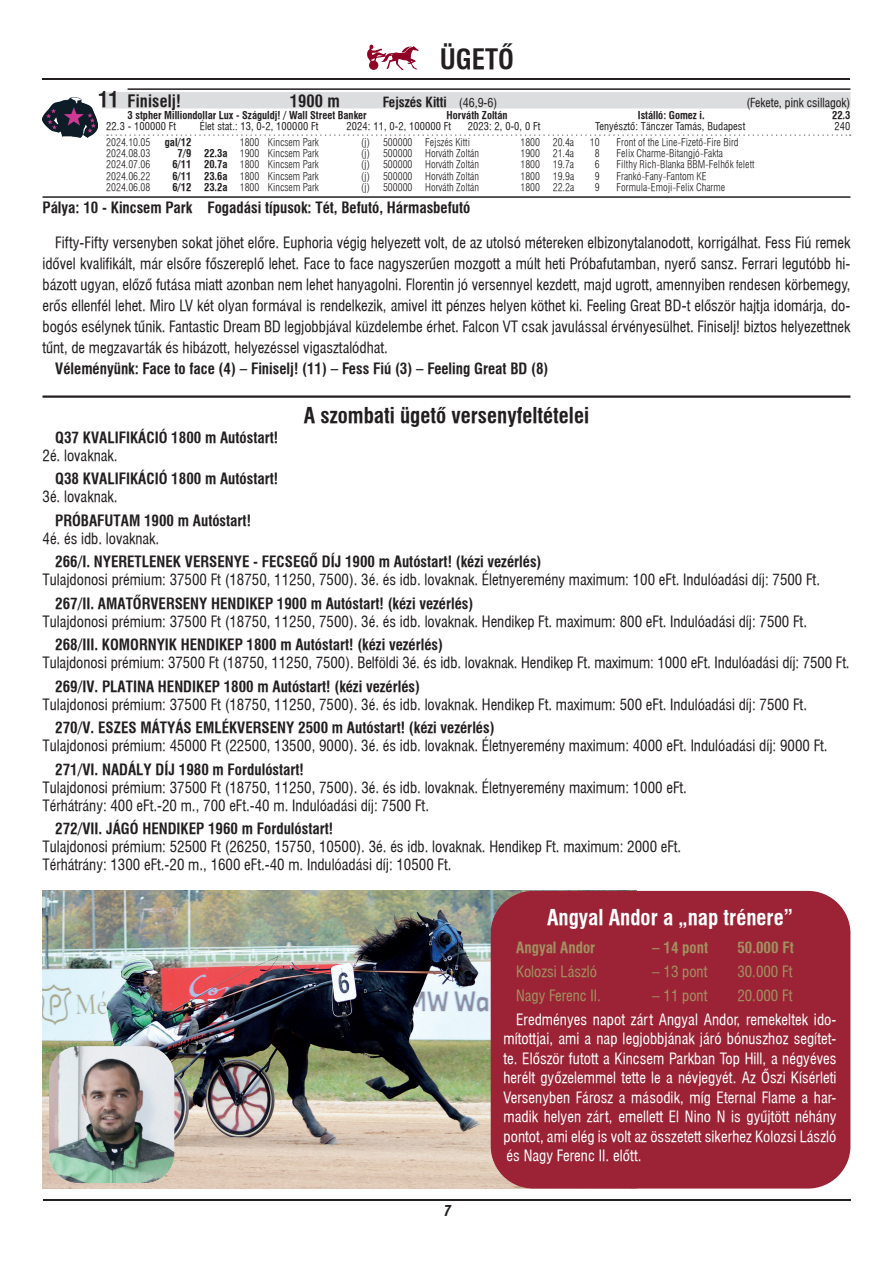
<style>
.page{position:relative;width:893px;height:1263px;background:#fff}
.page>*{position:absolute;margin:0;border:0;box-sizing:border-box;transform-origin:0 0}
.t1{font:27px "Swiss 721 Cn PFL Bold";color:#231f20}
.t2{font:21px "Swiss 721 Cn PFL Bold";color:#231f20}
.t3{font:21px "Swiss 721 Cn PFL Bold";color:#fff}
.t4{font:16.5px "Swiss 721 Cn PFL Bold";letter-spacing:.01em;color:#231f20}
.t5{font:15px/21px "Swiss 721 Cn PFL Normal";color:#231f20}
.t6{font:15px "Swiss 721 Cn PFL Bold";color:#231f20}
.t7{font:15px/19.5px "Swiss 721 Cn PFL Normal";letter-spacing:.005em;color:#fff;text-align:justify}
.t8{font:15px "Swiss 721 Cn PFL Normal";color:#a29161}
.t9{font:15px "Swiss 721 Cn PFL Bold";color:#a29161}
.t10{font:italic 700 condensed 15px "Swiss 721 BT";color:#231f20}
.t11{font:13.5px "Swiss 721 Cn PFL Bold";color:#231f20}
.t12{font:12px "Swiss 721 Cn PFL Normal";color:#231f20}
.t13{font:10.5px "Swiss 721 Lt Cn PFL Normal";color:#231f20}
.t14{font:10.5px "Swiss 721 Cn PFL Normal";letter-spacing:.01em;color:#231f20}
.t15{font:10.5px "Swiss 721 Cn PFL Bold";color:#231f20}
.s1{font-size:21px}
.s2{font-family:"Swiss 721 Cn PFL Normal";font-size:12px}
.s3{font-family:"Swiss 721 Cn PFL Bold"}
</style>
<div class="page">
<hr style="left:43px;top:1199px;width:808px;height:1px;background:#231f20">
<hr style="left:43px;top:79px;width:807px;height:1px;background:#231f20">
<svg style="left:367px;top:44px;width:52px;height:26px"></svg>
<hr style="left:128px;top:88px;width:722px;height:2px;background:#231f20">
<div style="left:102px;top:92px;width:748px;height:16px;background:#dcdddf"></div>
<svg style="left:107px;top:134px;width:744px;height:2px"></svg>
<hr style="left:43px;top:196px;width:807px;height:2px;background:#231f20">
<img style="left:43px;top:98px;width:55px;height:39px">
<hr style="left:43px;top:395px;width:807px;height:3px;background:#231f20">
<img style="left:43px;top:891px;width:484px;height:297px">
<img style="left:49px;top:1046px;width:125px;height:137px">
<div style="left:491px;top:891px;width:359px;height:297px;background:#9b2335;border-radius:43px"></div>
<h1 class="t1" style="left:440px;top:43px;width:76px">ÜGETŐ</h1>
<p class="t4" style="left:98px;top:91px;width:84px"><span class="s1">11</span> Finiselj!</p>
<p class="t4" style="left:290px;top:91px;width:52px">1900 m</p>
<p class="t11" style="left:383px;top:94px;width:116px">Fejszés Kitti <span class="s2">(46,9-6)</span></p>
<p class="t12" style="left:746px;top:95px;width:106px">(Fekete, pink csillagok)</p>
<p class="t15" style="left:128px;top:109px;width:241px">3 stpher Milliondollar Lux - Száguldj! / Wall Street Banker</p>
<p class="t15" style="left:446px;top:109px;width:63px">Horváth Zoltán</p>
<p class="t15" style="left:638px;top:109px;width:68px">Istálló: Gomez i.</p>
<p class="t15" style="left:832px;top:109px;width:20px">22.3</p>
<p class="t14" style="left:106px;top:120px;width:71px">22.3 - 100000 Ft</p>
<p class="t14" style="left:200px;top:120px;width:120px">Élet stat.: 13, 0-2, 100000 Ft</p>
<p class="t14" style="left:347px;top:120px;width:106px">2024: 11, 0-2, 100000 Ft</p>
<p class="t14" style="left:468px;top:120px;width:74px">2023: 2, 0-0, 0 Ft</p>
<p class="t14" style="left:595px;top:120px;width:151px">Tenyésztő: Tänczer Tamás, Budapest</p>
<p class="t14" style="left:834px;top:120px;width:17px">240</p>
<p class="t13" style="left:106px;top:136px;width:46px">2024.10.05</p>
<p class="t15" style="left:165px;top:136px;width:28px">gal/12</p>
<p class="t13" style="left:240px;top:136px;width:81px">1800 Kincsem Park</p>
<p class="t13" style="left:361px;top:136px;width:110px">(j) 500000 Fejszés Kitti</p>
<p class="t13" style="left:520px;top:136px;width:55px">1800 20.4a</p>
<p class="t13" style="left:590px;top:136px;width:11px">10</p>
<p class="t13" style="left:617px;top:136px;width:124px">Front of the Line-Fizető-Fire Bird</p>
<p class="t13" style="left:106px;top:147px;width:46px">2024.08.03</p>
<p class="t13" style="left:178px;top:147px;width:143px"><span class="s3">7/9 22.3a</span> 1900 Kincsem Park</p>
<p class="t13" style="left:361px;top:147px;width:119px">(j) 500000 Horváth Zoltán</p>
<p class="t13" style="left:520px;top:147px;width:55px">1900 21.4a</p>
<p class="t13" style="left:595px;top:147px;width:6px">8</p>
<p class="t13" style="left:617px;top:147px;width:108px">Felix Charme-Bitangjó-Fakta</p>
<p class="t13" style="left:106px;top:158px;width:46px">2024.07.06</p>
<p class="t13" style="left:172px;top:158px;width:148px"><span class="s3">6/11 20.7a</span> 1800 Kincsem Park</p>
<p class="t13" style="left:361px;top:158px;width:119px">(j) 500000 Horváth Zoltán</p>
<p class="t13" style="left:520px;top:158px;width:55px">1800 19.7a</p>
<p class="t13" style="left:595px;top:158px;width:6px">6</p>
<p class="t13" style="left:617px;top:158px;width:139px">Filthy Rich-Blanka BBM-Felhők felett</p>
<p class="t13" style="left:106px;top:170px;width:46px">2024.06.22</p>
<p class="t13" style="left:172px;top:170px;width:148px"><span class="s3">6/11 23.6a</span> 1800 Kincsem Park</p>
<p class="t13" style="left:361px;top:170px;width:119px">(j) 500000 Horváth Zoltán</p>
<p class="t13" style="left:520px;top:170px;width:55px">1800 19.9a</p>
<p class="t13" style="left:595px;top:170px;width:6px">9</p>
<p class="t13" style="left:617px;top:170px;width:91px">Frankó-Fany-Fantom KE</p>
<p class="t13" style="left:106px;top:181px;width:46px">2024.06.08</p>
<p class="t13" style="left:172px;top:181px;width:148px"><span class="s3">6/12 23.2a</span> 1800 Kincsem Park</p>
<p class="t13" style="left:361px;top:181px;width:119px">(j) 500000 Horváth Zoltán</p>
<p class="t13" style="left:520px;top:181px;width:55px">1800 22.2a</p>
<p class="t13" style="left:595px;top:181px;width:6px">9</p>
<p class="t13" style="left:617px;top:181px;width:110px">Formula-Emoji-Felix Charme</p>
<p class="t6" style="left:43px;top:198px;width:429px">Pálya: 10 - Kincsem Park Fogadási típusok: Tét, Befutó, Hármasbefutó</p>
<p class="t5" style="left:43px;top:232px;width:809px;text-align:justify;text-indent:13px">Fifty-Fifty versenyben sokat jöhet előre. Euphoria végig helyezett volt, de az utolsó métereken elbizonytalanodott, korrigálhat. Fess Fiú remek idővel kvalifikált, már elsőre főszereplő lehet. Face to face nagyszerűen mozgott a múlt heti Próbafutamban, nyerő sansz. Ferrari legutóbb hi&shy;bázott ugyan, előző futása miatt azonban nem lehet hanyagolni. Florentin jó versennyel kezdett, majd ugrott, amennyiben rendesen körbemegy, erős ellenfél lehet. Miro LV két olyan formával is rendelkezik, amivel itt pénzes helyen köthet ki. Feeling Great BD-t először hajtja idomárja, do&shy;bogós esélynek tűnik. Fantastic Dream BD legjobbjával küzdelembe érhet. Falcon VT csak javulással érvényesülhet. Finiselj! biztos helyezettnek tűnt, de megzavarták és hibázott, helyezéssel vigasztalódhat.</p>
<p class="t6" style="left:55px;top:360px;width:495px">Véleményünk: Face to face (4) – Finiselj! (11) – Fess Fiú (3) – Feeling Great BD (8)</p>
<h2 class="t2" style="left:304px;top:403px;width:287px">A szombati ügető versenyfeltételei</h2>
<p class="t6" style="left:55px;top:428px;width:225px">Q37 KVALIFIKÁCIÓ 1800 m Autóstart!</p>
<p class="t5" style="left:43px;top:444px;width:77px">2é. lovaknak.</p>
<p class="t6" style="left:55px;top:470px;width:225px">Q38 KVALIFIKÁCIÓ 1800 m Autóstart!</p>
<p class="t5" style="left:43px;top:486px;width:77px">3é. lovaknak.</p>
<p class="t6" style="left:55px;top:511px;width:197px">PRÓBAFUTAM 1900 m Autóstart!</p>
<p class="t5" style="left:43px;top:528px;width:118px">4é. és idb. lovaknak.</p>
<p class="t6" style="left:55px;top:553px;width:488px">266/I. NYERETLENEK VERSENYE - FECSEGŐ DÍJ 1900 m Autóstart! (kézi vezérlés)</p>
<p class="t5" style="left:43px;top:569px;width:779px">Tulajdonosi prémium: 37500 Ft (18750, 11250, 7500). 3é. és idb. lovaknak. Életnyeremény maximum: 100 eFt. Indulóadási díj: 7500 Ft.</p>
<p class="t6" style="left:55px;top:594px;width:420px">267/II. AMATŐRVERSENY HENDIKEP 1900 m Autóstart! (kézi vezérlés)</p>
<p class="t5" style="left:43px;top:611px;width:766px">Tulajdonosi prémium: 37500 Ft (18750, 11250, 7500). 3é. és idb. lovaknak. Hendikep Ft. maximum: 800 eFt. Indulóadási díj: 7500 Ft.</p>
<p class="t6" style="left:55px;top:636px;width:389px">268/III. KOMORNYIK HENDIKEP 1800 m Autóstart! (kézi vezérlés)</p>
<p class="t5" style="left:43px;top:652px;width:809px">Tulajdonosi prémium: 37500 Ft (18750, 11250, 7500). Belföldi 3é. és idb. lovaknak. Hendikep Ft. maximum: 1000 eFt. Indulóadási díj: 7500 Ft.</p>
<p class="t6" style="left:55px;top:677px;width:366px">269/IV. PLATINA HENDIKEP 1800 m Autóstart! (kézi vezérlés)</p>
<p class="t5" style="left:43px;top:694px;width:766px">Tulajdonosi prémium: 37500 Ft (18750, 11250, 7500). 3é. és idb. lovaknak. Hendikep Ft. maximum: 500 eFt. Indulóadási díj: 7500 Ft.</p>
<p class="t6" style="left:55px;top:719px;width:441px">270/V. ESZES MÁTYÁS EMLÉKVERSENY 2500 m Autóstart! (kézi vezérlés)</p>
<p class="t5" style="left:43px;top:735px;width:786px">Tulajdonosi prémium: 45000 Ft (22500, 13500, 9000). 3é. és idb. lovaknak. Életnyeremény maximum: 4000 eFt. Indulóadási díj: 9000 Ft.</p>
<p class="t6" style="left:55px;top:760px;width:250px">271/VI. NADÁLY DÍJ 1980 m Fordulóstart!</p>
<p class="t5" style="left:43px;top:778px;width:646px;line-height:18px">Tulajdonosi prémium: 37500 Ft (18750, 11250, 7500). 3é. és idb. lovaknak. Életnyeremény maximum: 1000 eFt.<br>Térhátrány: 400 eFt.-20 m., 700 eFt.-40 m. Indulóadási díj: 7500 Ft.</p>
<p class="t6" style="left:55px;top:820px;width:279px">272/VII. JÁGÓ HENDIKEP 1960 m Fordulóstart!</p>
<p class="t5" style="left:43px;top:838px;width:640px;line-height:18px">Tulajdonosi prémium: 52500 Ft (26250, 15750, 10500). 3é. és idb. lovaknak. Hendikep Ft. maximum: 2000 eFt.<br>Térhátrány: 1300 eFt.-20 m., 1600 eFt.-40 m. Indulóadási díj: 10500 Ft.</p>
<h2 class="t3" style="left:547px;top:905px;width:247px">Angyal Andor a „nap trénere”</h2>
<p class="t9" style="left:516px;top:939px;width:81px">Angyal Andor</p>
<p class="t9" style="left:652px;top:939px;width:57px">– 14 pont</p>
<p class="t9" style="left:737px;top:939px;width:58px">50.000 Ft</p>
<p class="t8" style="left:516px;top:963px;width:82px">Kolozsi László</p>
<p class="t8" style="left:652px;top:963px;width:57px">– 13 pont</p>
<p class="t8" style="left:737px;top:963px;width:57px">30.000 Ft</p>
<p class="t8" style="left:516px;top:986px;width:86px">Nagy Ferenc II.</p>
<p class="t8" style="left:652px;top:986px;width:57px">– 11 pont</p>
<p class="t8" style="left:737px;top:986px;width:57px">20.000 Ft</p>
<p class="t7" style="left:503px;top:1009px;width:335px;text-indent:13px">Eredményes napot zárt Angyal Andor, remekeltek ido&shy;mítottjai, ami a nap legjobbjának járó bónuszhoz segítet&shy;te. Először futott a Kincsem Parkban Top Hill, a négyéves herélt győzelemmel tette le a névjegyét. Az Őszi Kísérleti Versenyben Fárosz a második, míg Eternal Flame a har&shy;madik helyen zárt, emellett El Nino N is gyűjtött néhány pontot, ami elég is volt az összetett sikerhez Kolozsi László és Nagy Ferenc II. előtt.</p>
<p class="t10" style="left:444px;top:1202px;width:9px">7</p>
</div>
